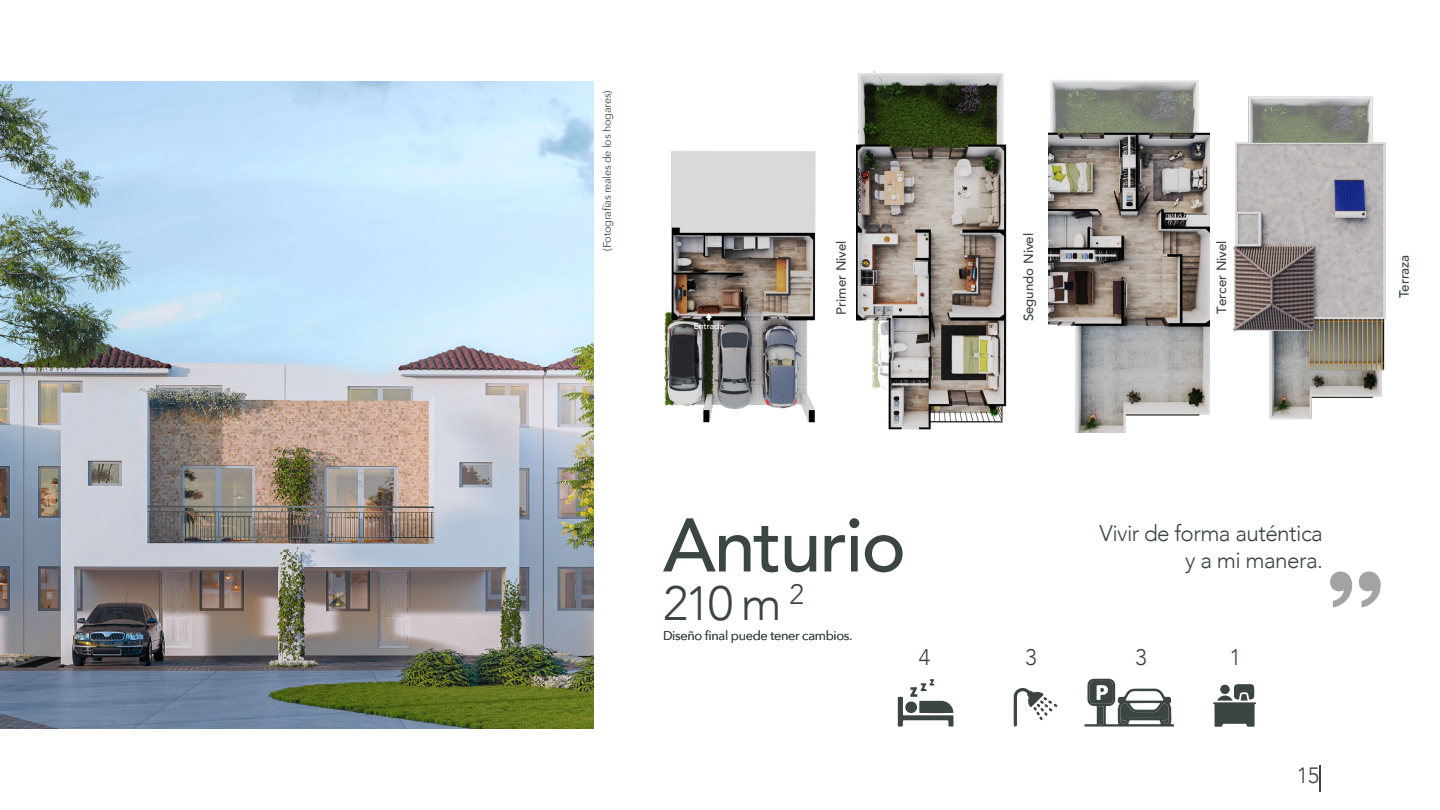
<style>
.page{position:relative;width:1440px;height:810px;background:#fff}
.page>*{position:absolute;margin:0;border:0;box-sizing:border-box;transform-origin:0 0}
.t1{font:500 75px "Avenir";letter-spacing:-.025em;color:#3b4544}
.t2{font:300 48px "Avenir";color:#3b4544}
.t3{font:300 22.5px/26.2px "Avenir";letter-spacing:-.025em;color:#3b4544;text-align:right}
.t4{font:300 22.12px "Avenir";color:#3b4544}
.t5{font:500 13.5px "Avenir";letter-spacing:-.01em;color:#3b4544}
.t6{font:500 13.27px "Avenir";color:#3b4544}
.t7{font:12.75px "Avenir Next";letter-spacing:-.025em;color:#3b4544}
.t8{font:10.88px "Avenir Next";letter-spacing:-.025em;color:#3b4544}
.t9{font:500 8.48px "Avenir";color:#fff}
</style>
<div class="page">
<svg style="left:1319px;top:765px;width:1px;height:27px"></svg>
<svg style="left:1330px;top:572px;width:51px;height:35px"></svg>
<img style="left:664px;top:151px;width:152px;height:272px">
<img style="left:856px;top:70px;width:151px;height:360px">
<img style="left:1048px;top:80px;width:161px;height:353px">
<img style="left:1234px;top:96px;width:152px;height:324px">
<svg style="left:705px;top:313px;width:7px;height:7px"></svg>
<svg style="left:898px;top:679px;width:56px;height:48px"></svg>
<svg style="left:1014px;top:688px;width:43px;height:39px"></svg>
<svg style="left:1084px;top:679px;width:90px;height:48px"></svg>
<svg style="left:1213px;top:684px;width:43px;height:43px"></svg>
<img style="left:0;top:81px;width:594px;height:648px">
<p class="t8" style="left:598px;top:251px;width:162px;rotate:-90deg">(Fotografías reales de los hogares)</p>
<p class="t9" style="left:694px;top:318px;width:32px">Entrada</p>
<p class="t6" style="left:830px;top:315px;width:76px;rotate:-90deg">Primer Nivel</p>
<p class="t6" style="left:1017px;top:321px;width:90px;rotate:-90deg">Segundo Nivel</p>
<p class="t6" style="left:1210px;top:314px;width:75px;rotate:-90deg">Tercer Nivel</p>
<h1 class="t1" style="left:663px;top:481px;width:244px">Anturio</h1>
<h2 class="t2" style="left:663px;top:575px;width:142px">210 m <sup>2</sup></h2>
<p class="t7" style="left:663px;top:624px;width:191px">Diseño final puede tener cambios.</p>
<p class="t3" style="left:1099px;top:520px;width:225px">Vivir de forma auténtica y a mi manera.</p>
<p class="t3" style="left:919px;top:644px;width:13px">4</p>
<p class="t3" style="left:1025px;top:644px;width:13px">3</p>
<p class="t3" style="left:1135px;top:644px;width:13px">3</p>
<p class="t3" style="left:1229px;top:644px;width:13px">1</p>
<p class="t4" style="left:1297px;top:762px;width:24px">15</p>
<p class="t5" style="left:1392px;top:298px;width:45px;rotate:-90deg">Terraza</p>
</div>
